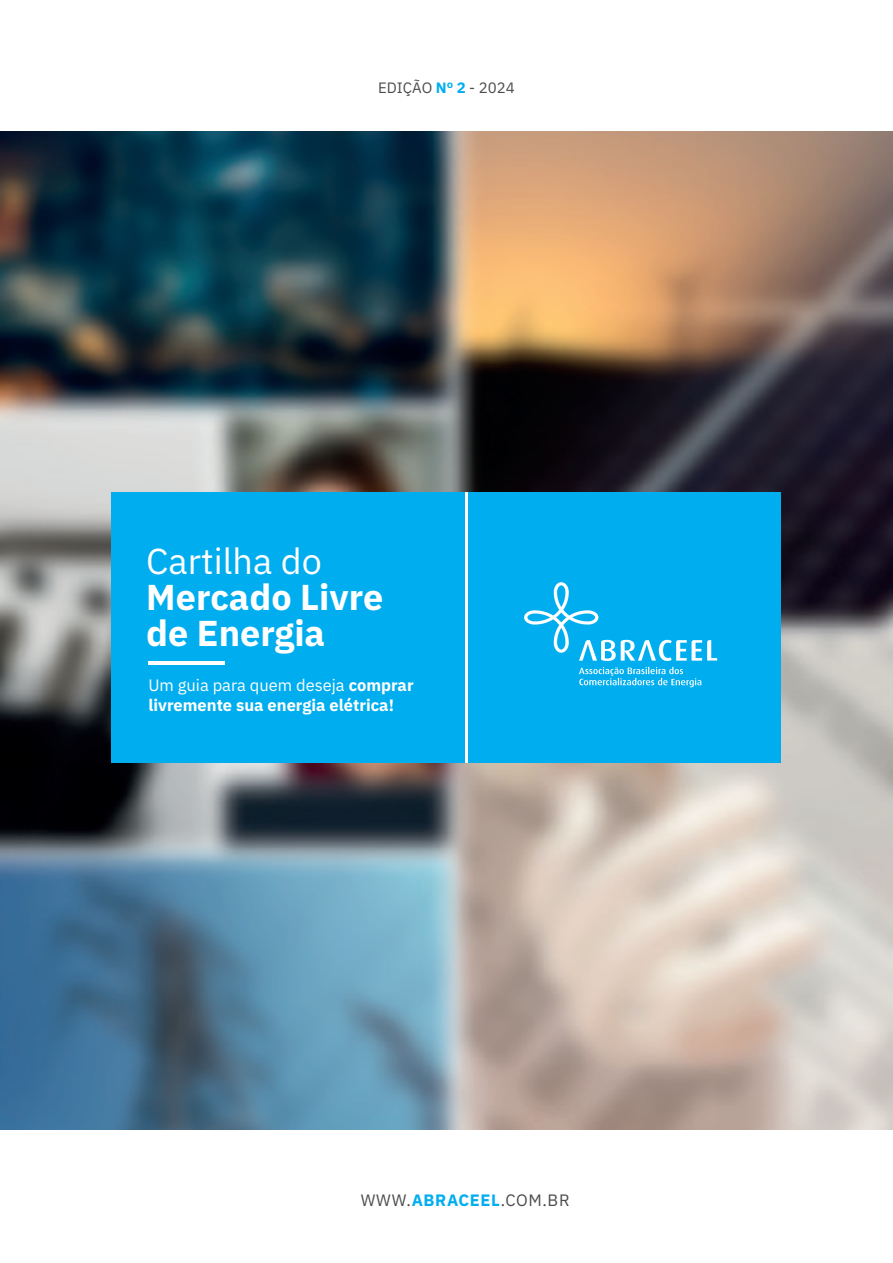
<style>
.page{position:relative;width:893px;height:1263px;background:#fff}
.page>*{position:absolute;margin:0;border:0;box-sizing:border-box;transform-origin:0 0}
.t1{font:700 36px/36px "IBM Plex Sans";color:#fff}
.t2{font:36px "IBM Plex Sans";color:#fff}
.t3{font:700 16.5px/19.8px "IBM Plex Sans";color:#fff}
.t4{font:16.5px "IBM Plex Sans";letter-spacing:.04em;color:#4b4c4d}
.t5{font:15px "IBM Plex Sans";color:#4b4c4d}
.s1{font-weight:700;color:#00aeef}
.s2{font-weight:400}
</style>
<div class="page">
<img style="left:0;top:132px;width:893px;height:997px">
<div style="left:112px;top:492px;width:669px;height:271px;background:#00aeef"></div>
<hr style="left:148px;top:661px;width:77px;height:4px;background:#fff">
<img style="left:524px;top:582px;width:194px;height:106px">
<hr style="left:465px;top:492px;width:3px;height:271px;background:#fff">
<p class="t5" style="left:378px;top:76px;width:138px">EDIÇÃO <span class="s1">Nº 2</span> - 2024</p>
<h1 class="t2" style="left:146px;top:533px;width:177px">Cartilha do</h1>
<h1 class="t1" style="left:146px;top:576px;width:239px">Mercado Livre de Energia</h1>
<p class="t3" style="left:148px;top:674px;width:267px"><span class="s2">Um guia para quem deseja</span> comprar livremente sua energia elétrica!</p>
<p class="t4" style="left:361px;top:1188px;width:210px">WWW.<span class="s1">ABRACEEL</span>.COM.BR</p>
</div>
